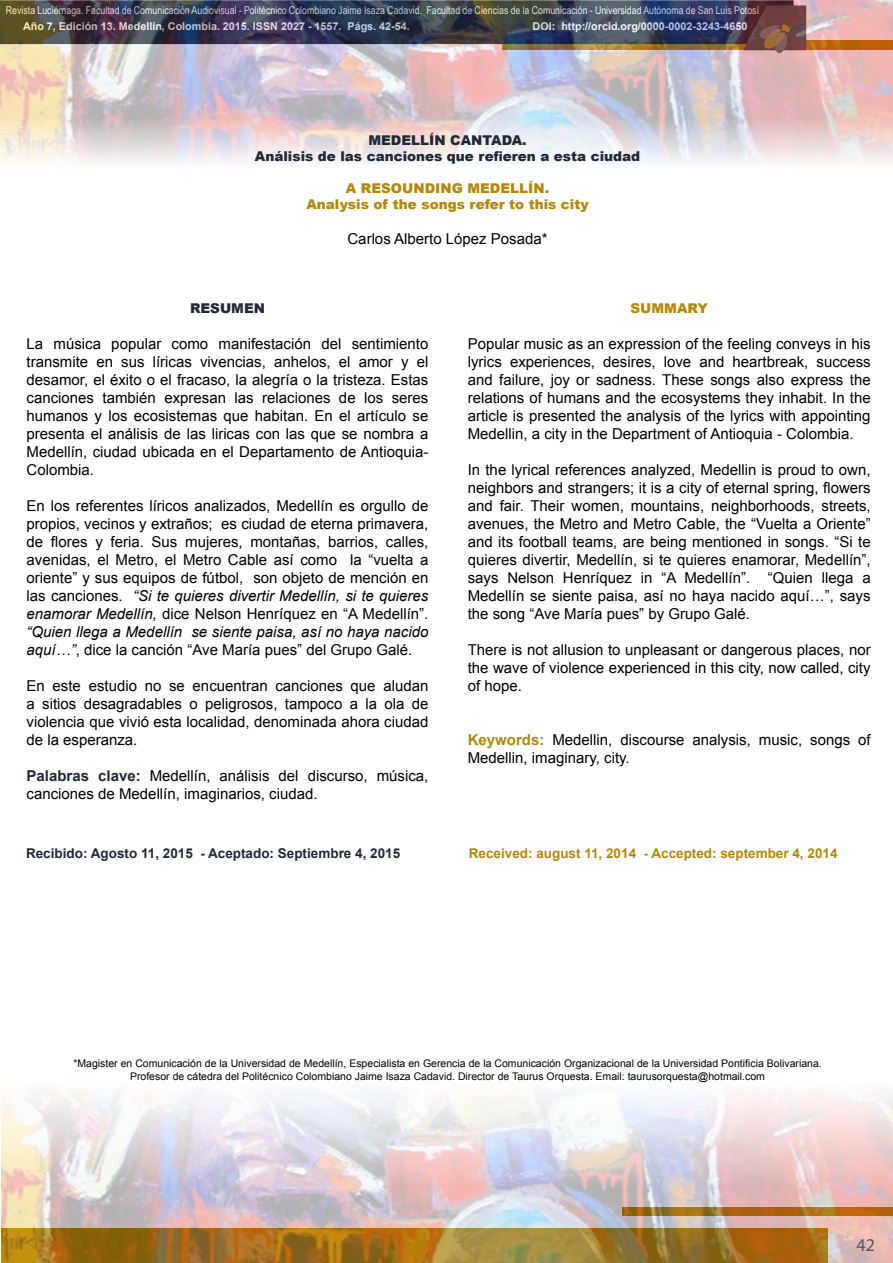
<style>
.page{position:relative;width:893px;height:1263px;background:#fff}
.page>*{position:absolute;margin:0;border:0;box-sizing:border-box;transform-origin:0 0}
.t1{font:18px "Myriad Pro";color:#575757}
.t2{font:15px/18px "Arial";color:#000;text-align:justify}
.t3{font:900 13.5px/16.2px "Arial";color:#212936;text-align:center}
.t4{font:900 13.5px/16.2px "Arial";color:#b5870d;text-align:center}
.t5{font:700 13.5px "Arial";color:#212936}
.t6{font:700 13.5px "Arial";color:#b5870d}
.t7{font:10.8px "Arial Narrow";color:#fafdff}
.t8{font:700 10.8px "Arial";color:#fff}
.t9{font:10.5px/12.6px "Arial";color:#000;text-align:center}
.s1{font-style:italic}
.s2{font-weight:700;color:#212936}
.s3{font-weight:700;color:#b5870d}
</style>
<div class="page">
<img style="left:1px;top:1095px;width:892px;height:168px">
<img style="left:0;top:0;width:893px;height:162px">
<p class="t7" style="left:6px;top:3px;width:755px">Revista Luciérnaga. Facultad de Comunicación Audiovisual - Politécnico Colombiano Jaime Isaza Cadavid. Facultad de Ciencias de la Comunicación - Universidad Autónoma de San Luis Potosí</p>
<p class="t8" style="left:23px;top:19px;width:388px">Año 7, Edición 13. Medellín, Colombia. 2015. ISSN 2027 - 1557. Págs. 42-54.</p>
<p class="t8" style="left:533px;top:19px;width:216px">DOI: http://orcid.org/0000-0002-3243-4650</p>
<p class="t3" style="left:255px;top:131px;width:387px">MEDELLÍN CANTADA.<br>Análisis de las canciones que refieren a esta ciudad</p>
<p class="t4" style="left:306px;top:180px;width:284px">A RESOUNDING MEDELLÍN.<br>Analysis of the songs refer to this city</p>
<p class="t2" style="left:347px;top:229px;width:202px">Carlos Alberto López Posada*</p>
<p class="t3" style="left:190px;top:299px;width:76px">RESUMEN</p>
<p class="t2" style="left:27px;top:334px;width:403px">La música popular como manifestación del sentimiento transmite en sus líricas vivencias, anhelos, el amor y el desamor, el éxito o el fracaso, la alegría o la tristeza. Estas canciones también expresan las relaciones de los seres humanos y los ecosistemas que habitan. En el artículo se presenta el análisis de las liricas con las que se nombra a Medellín, ciudad ubicada en el Departamento de Antioquia-Colombia.</p>
<p class="t2" style="left:27px;top:496px;width:403px">En los referentes líricos analizados, Medellín es orgullo de propios, vecinos y extraños; es ciudad de eterna primavera, de flores y feria. Sus mujeres, montañas, barrios, calles, avenidas, el Metro, el Metro Cable así como la “vuelta a oriente” y sus equipos de fútbol, son objeto de mención en las canciones. <span class="s1">“Si te quieres divertir Medellín, si te quieres enamorar Medellín,</span> dice Nelson Henríquez en “A Medellín”. <span class="s1">“Quien llega a Medellín se siente paisa, así no haya nacido aquí…”</span>, dice la canción “Ave María pues” del Grupo Galé.</p>
<p class="t2" style="left:27px;top:676px;width:403px">En este estudio no se encuentran canciones que aludan a sitios desagradables o peligrosos, tampoco a la ola de violencia que vivió esta localidad, denominada ahora ciudad de la esperanza.</p>
<p class="t2" style="left:27px;top:766px;width:403px"><span class="s2">Palabras clave:</span> Medellín, análisis del discurso, música, canciones de Medellín, imaginarios, ciudad.</p>
<p class="t4" style="left:630px;top:299px;width:79px">SUMMARY</p>
<p class="t2" style="left:468px;top:334px;width:404px">Popular music as an expression of the feeling conveys in his lyrics experiences, desires, love and heartbreak, success and failure, joy or sadness. These songs also express the relations of humans and the ecosystems they inhabit. In the article is presented the analysis of the lyrics with appointing Medellin, a city in the Department of Antioquia - Colombia.</p>
<p class="t2" style="left:468px;top:460px;width:404px">In the lyrical references analyzed, Medellin is proud to own, neighbors and strangers; it is a city of eternal spring, flowers and fair. Their women, mountains, neighborhoods, streets, avenues, the Metro and Metro Cable, the “Vuelta a Oriente” and its football teams, are being mentioned in songs. “Si te quieres divertir, Medellín, si te quieres enamorar, Medellín”, says Nelson Henríquez in “A Medellín”. “Quien llega a Medellín se siente paisa, así no haya nacido aquí…”, says the song “Ave María pues” by Grupo Galé.</p>
<p class="t2" style="left:468px;top:640px;width:404px">There is not allusion to unpleasant or dangerous places, nor the wave of violence experienced in this city, now called, city of hope.</p>
<p class="t2" style="left:468px;top:730px;width:404px"><span class="s3">Keywords:</span> Medellin, discourse analysis, music, songs of<br>Medellin, imaginary, city.</p>
<p class="t5" style="left:26px;top:843px;width:376px">Recibido: Agosto 11, 2015 - Aceptado: Septiembre 4, 2015</p>
<p class="t6" style="left:469px;top:843px;width:370px">Received: august 11, 2014 - Accepted: september 4, 2014</p>
<p class="t9" style="left:73px;top:1057px;width:750px">*Magister en Comunicación de la Universidad de Medellín, Especialista en Gerencia de la Comunicación Organizacional de la Universidad Pontificia Bolivariana.<br>Profesor de cátedra del Politécnico Colombiano Jaime Isaza Cadavid. Director de Taurus Orquesta. Email: taurusorquesta@hotmail.com</p>
<p class="t1" style="left:857px;top:1234px;width:20px">42</p>
</div>
